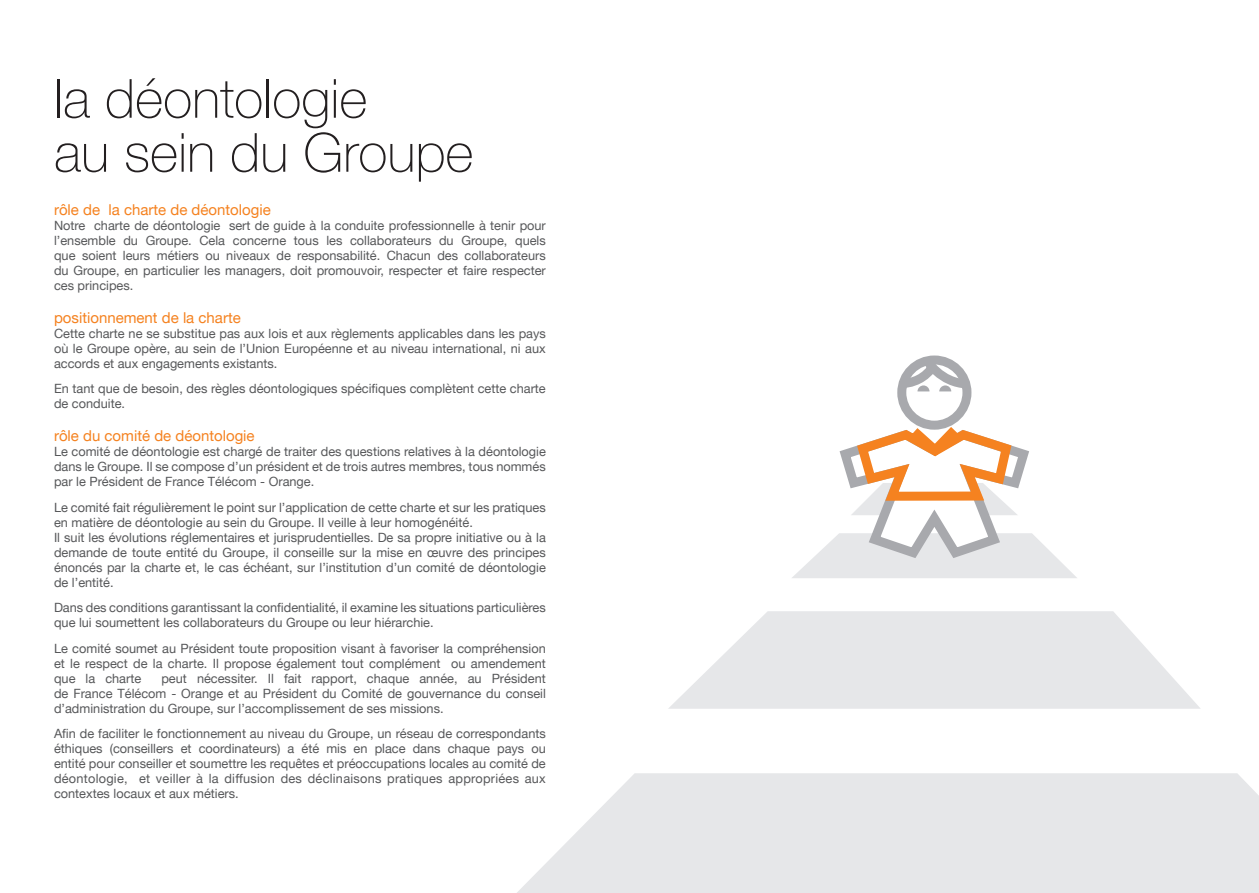
<style>
.page{position:relative;width:1259px;height:893px;background:#fff}
.page>*{position:absolute;margin:0;border:0;box-sizing:border-box;transform-origin:0 0}
.t1{font:100 54px/54px "Helvetica Neue";color:#231f20}
.t2{font:15px "Helvetica Neue";color:#f58220}
.t3{font:12.75px/15px "Helvetica Neue";color:#57585a;text-align:justify}
</style>
<div class="page">
<svg style="left:668px;top:611px;width:532px;height:98px;fill:#e6e7e9"></svg>
<svg style="left:517px;top:773px;width:742px;height:120px;fill:#e6e7e9"></svg>
<div style="left:897px;top:355px;width:74px;height:75px;border:9px solid #a8a9ad;border-radius:50%"></div>
<svg style="left:792px;top:417px;width:285px;height:161px"></svg>
<svg style="left:897px;top:355px;width:75px;height:38px"></svg>
<h1 class="t1" style="left:54px;top:71px;width:421px">la déontologie<br>au sein du Groupe</h1>
<p class="t2" style="left:54px;top:201px;width:218px">rôle de la charte de déontologie</p>
<p class="t3" style="left:54px;top:218px;width:493px">Notre charte de déontologie sert de guide à la conduite professionnelle à tenir pour l’ensemble du Groupe. Cela concerne tous les collaborateurs du Groupe, quels que soient leurs métiers ou niveaux de responsabilité. Chacun des collaborateurs du Groupe, en particulier les managers, doit promouvoir, respecter et faire respecter ces principes.</p>
<p class="t2" style="left:54px;top:309px;width:188px">positionnement de la charte</p>
<p class="t3" style="left:54px;top:326px;width:493px">Cette charte ne se substitue pas aux lois et aux règlements applicables dans les pays où le Groupe opère, au sein de l’Union Européenne et au niveau international, ni aux accords et aux engagements existants.</p>
<p class="t3" style="left:54px;top:381px;width:493px">En tant que de besoin, des règles déontologiques spécifiques complètent cette charte de conduite.</p>
<p class="t2" style="left:54px;top:427px;width:202px">rôle du comité de déontologie</p>
<p class="t3" style="left:54px;top:444px;width:493px">Le comité de déontologie est chargé de traiter des questions relatives à la déontologie dans le Groupe. Il se compose d’un président et de trois autres membres, tous nommés par le Président de France Télécom - Orange.</p>
<p class="t3" style="left:54px;top:500px;width:493px;text-align:left">Le comité fait régulièrement le point sur l’application de cette charte et sur les pratiques en matière de déontologie au sein du Groupe. Il veille à leur homogénéité.<br>Il suit les évolutions réglementaires et jurisprudentielles. De sa propre initiative ou à la demande de toute entité du Groupe, il conseille sur la mise en œuvre des principes énoncés par la charte et, le cas échéant, sur l’institution d’un comité de déontologie de l’entité.</p>
<p class="t3" style="left:54px;top:600px;width:493px">Dans des conditions garantissant la confidentialité, il examine les situations particulières que lui soumettent les collaborateurs du Groupe ou leur hiérarchie.</p>
<p class="t3" style="left:54px;top:641px;width:493px">Le comité soumet au Président toute proposition visant à favoriser la compréhension et le respect de la charte. Il propose également tout complément ou amendement que la charte</p>
<p class="t3" style="left:54px;top:671px;width:493px;text-indent:107px">peut nécessiter. Il fait rapport, chaque année, au Président de France Télécom - Orange et au Président du Comité de gouvernance du conseil d’administration du Groupe, sur l’accomplissement de ses missions.</p>
<p class="t3" style="left:54px;top:726px;width:493px">Afin de faciliter le fonctionnement au niveau du Groupe, un réseau de correspondants éthiques (conseillers et coordinateurs) a été mis en place dans chaque pays ou entité pour conseiller et soumettre les requêtes et préoccupations locales au comité de déontologie, et veiller à la diffusion des déclinaisons pratiques appropriées aux contextes locaux et aux métiers.</p>
</div>
